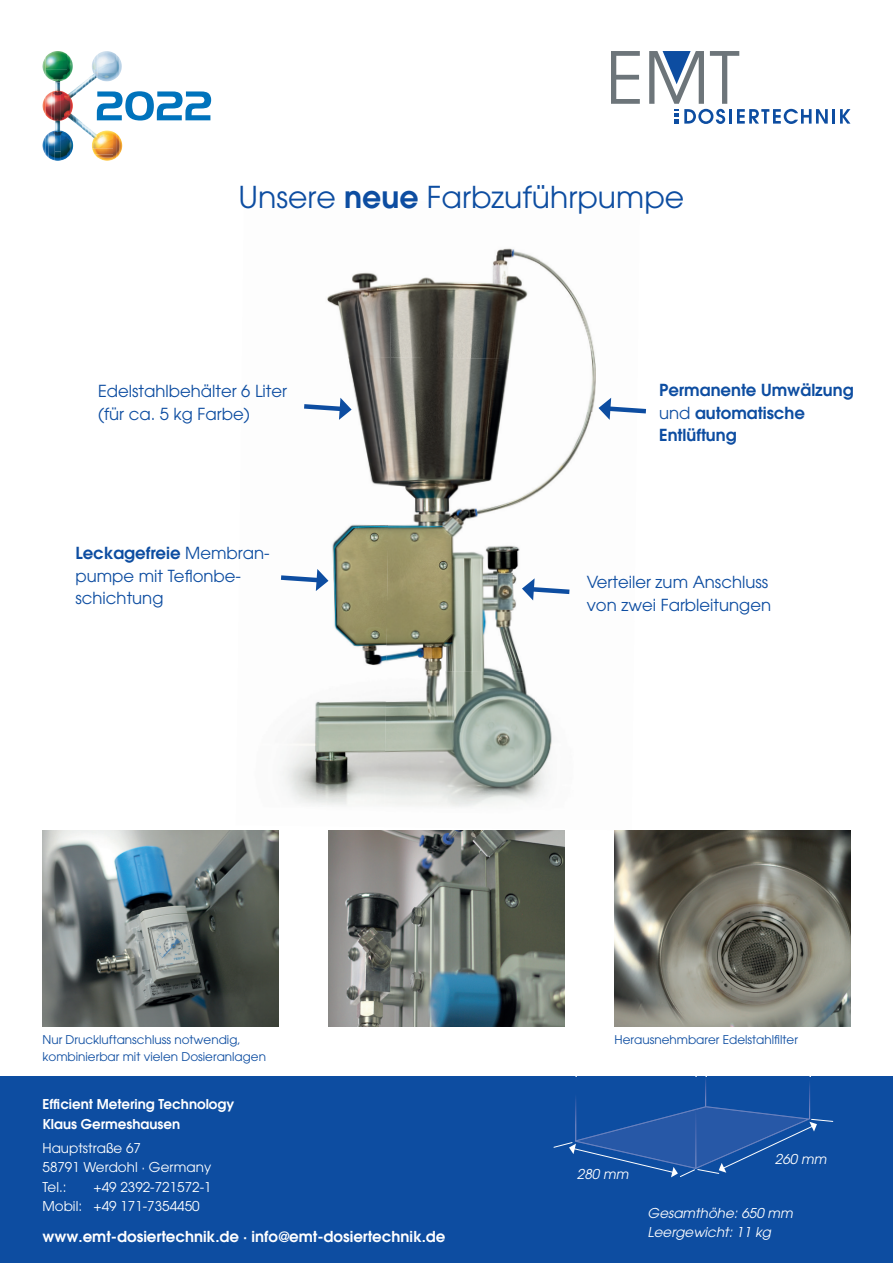
<style>
.page{position:relative;width:893px;height:1263px;background:#fff}
.page>*{position:absolute;margin:0;border:0;box-sizing:border-box;transform-origin:0 0}
.t1{font:30px "Avant Garde";color:#0d4da1}
.t2{font:16.5px/22.5px "Avant Garde";color:#0d4da1}
.t3{font:600 16.5px/22.5px "Avant Garde";color:#0d4da1}
.t4{font:600 15px "Avant Garde";color:#fff}
.t5{font:13.5px/19.5px "Avant Garde";color:#fff}
.t6{font:600 13.5px/19.5px "Avant Garde";color:#fff}
.t7{font:italic 13.5px/19.2px "Avant Garde";color:#fff}
.t8{font:12px/16.5px "Avant Garde";color:#0d4da1}
.s1{font-weight:600}
.s2{font-weight:400}
</style>
<div class="page">
<img style="left:327px;top:272px;width:63px;height:83px">
<img style="left:390px;top:248px;width:148px;height:109px">
<img style="left:538px;top:259px;width:58px;height:152px">
<img style="left:340px;top:355px;width:50px;height:130px">
<img style="left:388px;top:357px;width:151px;height:157px">
<img style="left:535px;top:411px;width:58px;height:103px">
<img style="left:328px;top:524px;width:58px;height:142px">
<img style="left:386px;top:514px;width:148px;height:156px">
<img style="left:533px;top:620px;width:19px;height:179px">
<img style="left:282px;top:701px;width:102px;height:105px">
<img style="left:384px;top:670px;width:151px;height:137px">
<div style="left:0;top:1076px;width:893px;height:187px;background:#0d4da1"></div>
<hr style="left:832px;top:109px;width:3px;height:15px;background:#0d4da1">
<svg style="left:840px;top:109px;width:10px;height:15px"></svg>
<svg style="left:611px;top:51px;width:29px;height:53px"></svg>
<svg style="left:649px;top:51px;width:179px;height:73px"></svg>
<svg style="left:553px;top:1076px;width:280px;height:101px"></svg>
<img style="left:43px;top:830px;width:235px;height:197px">
<img style="left:329px;top:830px;width:235px;height:197px">
<img style="left:615px;top:830px;width:235px;height:197px">
<svg style="left:598px;top:398px;width:49px;height:22px"></svg>
<svg style="left:522px;top:578px;width:48px;height:22px"></svg>
<svg style="left:304px;top:398px;width:48px;height:22px"></svg>
<svg style="left:280px;top:569px;width:48px;height:22px"></svg>
<img style="left:46px;top:51px;width:21px;height:28px">
<img style="left:98px;top:51px;width:18px;height:13px">
<img style="left:43px;top:57px;width:3px;height:18px">
<img style="left:67px;top:54px;width:3px;height:24px">
<img style="left:95px;top:54px;width:3px;height:10px">
<img style="left:116px;top:55px;width:3px;height:9px">
<img style="left:92px;top:57px;width:3px;height:7px">
<img style="left:50px;top:79px;width:15px;height:3px">
<img style="left:55px;top:82px;width:6px;height:69px">
<img style="left:52px;top:91px;width:3px;height:30px">
<img style="left:61px;top:91px;width:9px;height:30px">
<img style="left:46px;top:92px;width:5px;height:26px">
<img style="left:49px;top:131px;width:6px;height:30px">
<img style="left:61px;top:131px;width:6px;height:30px">
<img style="left:92px;top:136px;width:21px;height:19px">
<img style="left:113px;top:136px;width:3px;height:24px">
<img style="left:46px;top:133px;width:3px;height:25px">
<img style="left:67px;top:133px;width:3px;height:25px">
<img style="left:116px;top:136px;width:3px;height:22px">
<img style="left:43px;top:136px;width:3px;height:19px">
<img style="left:70px;top:136px;width:3px;height:19px">
<svg style="left:119px;top:144px;width:3px;height:11px"></svg>
<svg style="left:55px;top:151px;width:6px;height:10px"></svg>
<img style="left:95px;top:155px;width:18px;height:3px">
<svg style="left:99px;top:158px;width:6px;height:3px"></svg>
<svg style="left:70px;top:64px;width:141px;height:72px"></svg>
<h1 class="t1" style="left:238px;top:180px;width:447px">Unsere <span class="s1">neue</span> Farbzuführpumpe</h1>
<p class="t2" style="left:98px;top:380px;width:191px">Edelstahlbehälter 6 Liter (für ca. 5 kg Farbe)</p>
<p class="t2" style="left:75px;top:542px;width:196px"><span class="s1">Leckagefreie</span> Membran&shy;pumpe mit Teflonbe&shy;schichtung</p>
<p class="t3" style="left:659px;top:379px;width:196px">Permanente Umwälzung <span class="s2">und</span> automatische<br>Entlüftung</p>
<p class="t2" style="left:587px;top:571px;width:186px">Verteiler zum Anschluss von zwei Farbleitungen</p>
<p class="t8" style="left:43px;top:1031px;width:225px">Nur Druckluftanschluss notwendig, kombinierbar mit vielen Dosieranlagen</p>
<p class="t8" style="left:615px;top:1031px;width:185px">Herausnehmbarer Edelstahlfilter</p>
<p class="t6" style="left:43px;top:1094px;width:193px">Efficient Metering Technology<br>Klaus Germeshausen</p>
<p class="t5" style="left:43px;top:1138px;width:170px">Hauptstraße 67<br>58791 Werdohl · Germany<br>Tel.:</p>
<p class="t5" style="left:43px;top:1177px;width:171px;text-indent:51px">+49 2392-721572-1<br>Mobil: +49 171-7354450</p>
<p class="t4" style="left:43px;top:1226px;width:404px">www.emt-dosiertechnik.de · info@emt-dosiertechnik.de</p>
<p class="t7" style="left:577px;top:1164px;width:53px">280 mm</p>
<p class="t7" style="left:775px;top:1149px;width:53px">260 mm</p>
<p class="t7" style="left:648px;top:1203px;width:147px">Gesamthöhe: 650 mm<br>Leergewicht: 11 kg</p>
</div>
